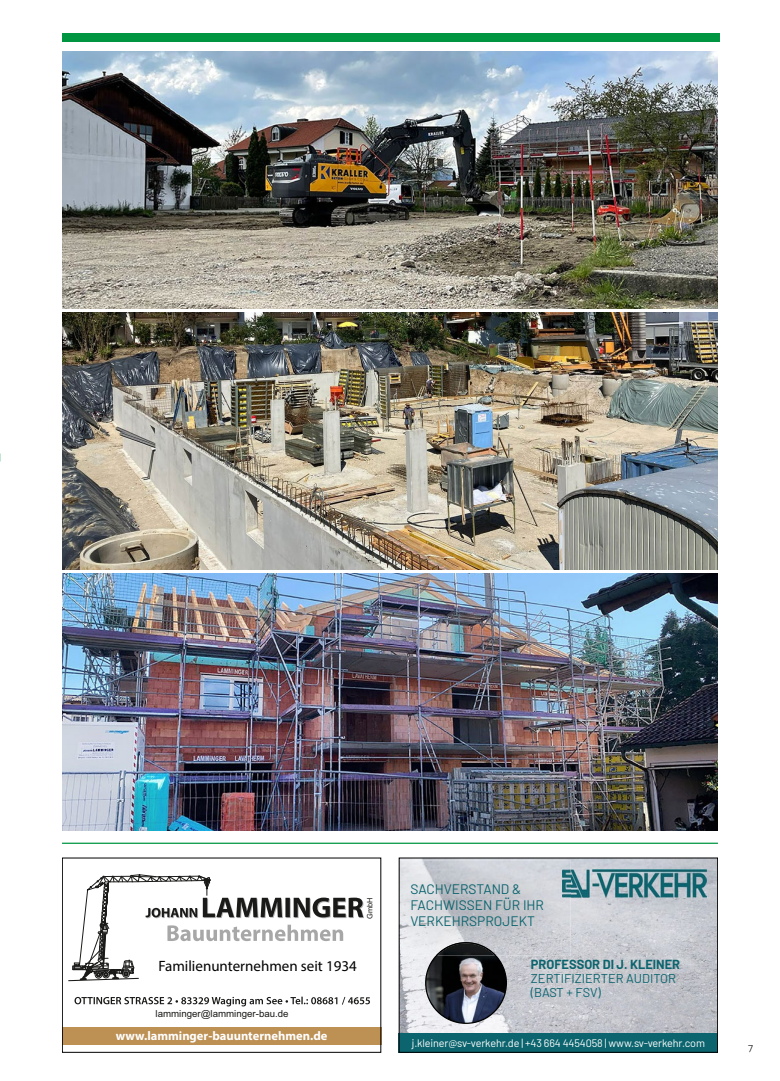
<style>
.page{position:relative;width:780px;height:1081px;background:#fff}
.page>*{position:absolute;margin:0;border:0;box-sizing:border-box;transform-origin:0 0}
.t1{font:15px "Myriad Pro";color:#000}
.t2{font:13.75px/16.2px "Barlow";color:#0b646e}
.t3{font:12.88px/14px "Barlow";color:#0b646e}
.t4{font:700 12.88px "Barlow";color:#0b646e}
.t5{font:700 12.5px "Myriad Pro";color:#fff}
.t6{font:10.88px "Barlow";letter-spacing:-.01em;color:#fff}
.t7{font:300 10px "Corpid";color:#000}
.t8{font:9.62px "Arial";color:#1a1a18}
.t9{font:7.62px "Arial";color:#1a1a18}
.t10{font:7.38px "Arial";color:#1a1a18}
</style>
<div class="page">
<img style="left:401px;top:859px;width:315px;height:174px">
<img style="left:425px;top:955px;width:82px;height:69px">
<img style="left:401px;top:860px;width:169px;height:95px">
<img style="left:495px;top:942px;width:1px;height:13px">
<img style="left:436px;top:942px;width:59px;height:13px">
<div style="left:399px;top:1033px;width:319px;height:19px;background:#0b646e"></div>
<img style="left:562px;top:870px;width:144px;height:27px">
<div style="left:62px;top:1028px;width:319px;height:17px;background:#bd9054"></div>
<svg style="left:68px;top:874px;width:296px;height:108px"></svg>
<svg style="left:74px;top:996px;width:296px;height:10px"></svg>
<div style="left:141px;top:951px;width:240px;height:25px;background:#fff"></div>
<img style="left:62px;top:312px;width:655px;height:257px">
<img style="left:62px;top:51px;width:656px;height:257px">
<img style="left:62px;top:573px;width:655px;height:257px">
<hr style="left:62px;top:842px;width:656px;height:2px;background:#009641">
<div style="left:62px;top:34px;width:657px;height:8px;background:#009641"></div>
<p class="t10" style="left:365px;top:918px;width:23px;rotate:-90deg">GmbH</p>
<h1 class="t1" style="left:158px;top:956px;width:200px">Familienunternehmen seit 1934</h1>
<p class="t9" style="left:207px;top:964px;width:106px">lamminger@lamminger-bau.de</p>
<p class="t8" style="left:155px;top:1007px;width:135px">lamminger@lamminger-bau.de</p>
<p class="t5" style="left:116px;top:1027px;width:213px">www.lamminger-bauunternehmen.de</p>
<p class="t2" style="left:410px;top:879px;width:135px">SACHVERSTAND &amp;<br>FACHWISSEN FÜR IHR<br>VERKEHRSPROJEKT</p>
<p class="t4" style="left:531px;top:954px;width:151px">PROFESSOR DI J. KLEINER</p>
<p class="t3" style="left:531px;top:970px;width:146px">ZERTIFIZIERTER AUDITOR (BAST + FSV)</p>
<p class="t6" style="left:412px;top:1035px;width:294px">j.kleiner@sv-verkehr.de | +43 664 4454058 | www.sv-verkehr.com</p>
<p class="t7" style="left:747px;top:1042px;width:7px">7</p>
</div>
